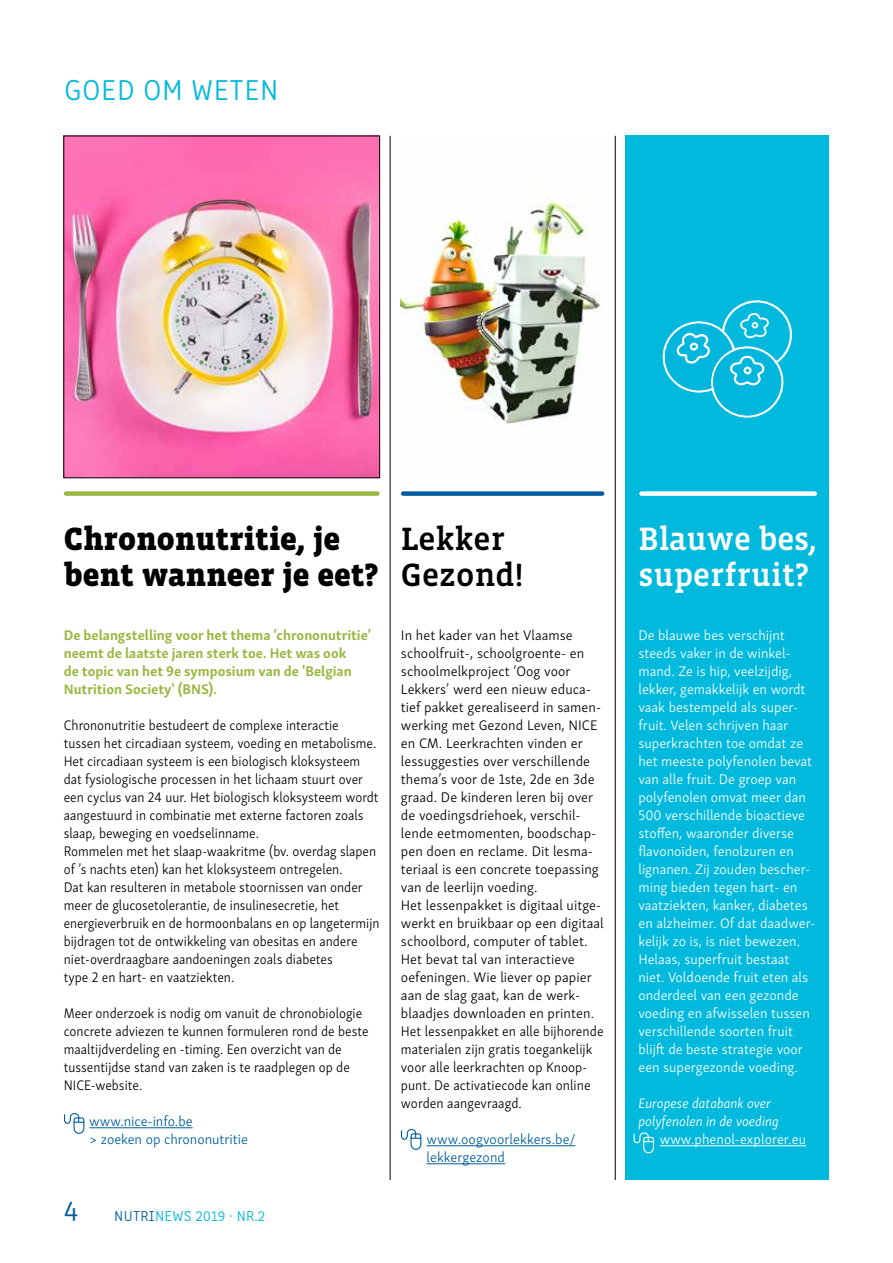
<style>
.page{position:relative;width:893px;height:1263px;background:#fff}
.page>*{position:absolute;margin:0;border:0;box-sizing:border-box;transform-origin:0 0}
.t1{font:900 33px/36px "Vista Slab OTCE";color:#000}
.t2{font:500 33px/36px "Vista Slab OTCE";color:#fff}
.t3{font:500 33px/36px "Vista Slab OTCE";color:#000}
.t4{font:300 30px "Clone Rounded";letter-spacing:.02em;color:#00b9dc}
.t5{font:300 15px "Clone Rounded";letter-spacing:.02em;color:#00b9dc}
.t6{font:300 14.25px/18px "Skolar Sans";color:#000;scale:.95 1}
.t7{font:300 14.25px/18px "Skolar Sans";color:#000}
.t8{font:300 14.25px/18px "Skolar Sans";color:#fff}
.t9{font:700 14.25px/18px "Skolar Sans";color:#99b840}
.t10{font:300 14.25px/18px "Skolar Sans";color:#005d9d}
.t11{font:italic 300 14.25px/18px "Skolar Sans";color:#fff}
.s1{font-size:30px;color:#005d9d}
.s2{color:#005d9d}
</style>
<div class="page">
<img style="left:66px;top:138px;width:312px;height:338px">
<img style="left:401px;top:199px;width:200px;height:227px">
<div style="left:626px;top:136px;width:203px;height:1044px;background:#00b9dc"></div>
<hr style="left:390px;top:136px;width:1px;height:1044px;background:#000">
<hr style="left:615px;top:136px;width:1px;height:1044px;background:#000">
<hr style="left:89px;top:1127px;width:104px;height:1px;background:#005d9d">
<hr style="left:426px;top:1145px;width:149px;height:1px;background:#005d9d">
<hr style="left:426px;top:1163px;width:79px;height:1px;background:#005d9d">
<hr style="left:660px;top:1145px;width:146px;height:1px;background:#fff">
<div style="left:66px;top:491px;width:311px;height:5px;background:#99b840"></div>
<div style="left:403px;top:491px;width:199px;height:5px;background:#005d9d"></div>
<div style="left:641px;top:491px;width:174px;height:5px;background:#fff"></div>
<svg style="left:64px;top:1113px;width:21px;height:21px"></svg>
<svg style="left:400px;top:1129px;width:22px;height:21px"></svg>
<svg style="left:633px;top:1132px;width:22px;height:22px"></svg>
<svg style="left:662px;top:300px;width:130px;height:118px"></svg>
<h2 class="t4" style="left:64px;top:68px;width:216px">GOED OM WETEN</h2>
<h1 class="t1" style="left:64px;top:520px;width:316px">Chrononutritie, je bent wanneer je eet?</h1>
<h1 class="t3" style="left:401px;top:520px;width:124px">Lekker<br>Gezond!</h1>
<h1 class="t2" style="left:638px;top:520px;width:179px">Blauwe bes, superfruit?</h1>
<p class="t9" style="left:64px;top:625px;width:309px">De belangstelling voor het thema ‘chrononutritie’ neemt de laatste jaren sterk toe. Het was ook<br>de topic van het 9e symposium van de 'Belgian Nutrition Society' (BNS).</p>
<p class="t6" style="left:64px;top:715px;width:334px">Chrononutritie bestudeert de complexe interactie<br>tussen het circadiaan systeem, voeding en metabolisme.<br>Het circadiaan systeem is een biologisch kloksysteem dat fysiologische processen in het lichaam stuurt over een cyclus van 24 uur. Het biologisch kloksysteem wordt aangestuurd in combinatie met externe factoren zoals slaap, beweging en voedselinname.<br>Rommelen met het slaap-waakritme (bv. overdag slapen of ’s nachts eten) kan het kloksysteem ontregelen.<br>Dat kan resulteren in metabole stoornissen van onder meer de glucosetolerantie, de insulinesecretie, het energieverbruik en de hormoonbalans en op langetermijn bijdragen tot de ontwikkeling van obesitas en andere niet-overdraagbare aandoeningen zoals diabetes<br>type 2 en hart- en vaatziekten.</p>
<p class="t6" style="left:64px;top:1003px;width:322px">Meer onderzoek is nodig om vanuit de chronobiologie concrete adviezen te kunnen formuleren rond de beste maaltijdverdeling en -timing. Een overzicht van de tussentijdse stand van zaken is te raadplegen op de NICE-website.</p>
<p class="t10" style="left:89px;top:1111px;width:160px">www.nice-info.be<br>&gt; zoeken op chrononutritie</p>
<p class="t5" style="left:64px;top:1205px;width:203px"><span class="s1">4</span> <span class="s2">NUTRI</span>NEWS 2019 · NR.2</p>
<p class="t7" style="left:401px;top:625px;width:204px">In het kader van het Vlaamse schoolfruit-, schoolgroente- en schoolmelkproject ‘Oog voor<br>Lekkers’ werd een nieuw educa&shy;tief pakket gerealiseerd in samen&shy;werking met Gezond Leven, NICE en CM. Leerkrachten vinden er lessuggesties over verschillende thema’s voor de 1ste, 2de en 3de graad. De kinderen leren bij over de voedingsdriehoek, verschil&shy;lende eetmomenten, boodschap&shy;pen doen en reclame. Dit lesma&shy;teriaal is een concrete toepassing van de leerlijn voeding.<br>Het lessenpakket is digitaal uitge&shy;werkt en bruikbaar op een digitaal schoolbord, computer of tablet.<br>Het bevat tal van interactieve oefeningen. Wie liever op papier aan de slag gaat, kan de werk&shy;blaadjes downloaden en printen.<br>Het lessenpakket en alle bijhorende materialen zijn gratis toegankelijk voor alle leerkrachten op Knoop&shy;punt. De activatiecode kan online worden aangevraagd.</p>
<p class="t10" style="left:426px;top:1129px;width:150px">www.oogvoorlekkers.be/ lekkergezond</p>
<p class="t8" style="left:638px;top:625px;width:178px">De blauwe bes verschijnt steeds vaker in de winkel&shy;mand. Ze is hip, veelzijdig, lekker, gemakkelijk en wordt vaak bestempeld als super&shy;fruit. Velen schrijven haar superkrachten toe omdat ze het meeste polyfenolen bevat van alle fruit. De groep van polyfenolen omvat meer dan<br>500 verschillende bioactieve stoffen, waaronder diverse flavonoïden, fenolzuren en lignanen. Zij zouden bescher&shy;ming bieden tegen hart- en vaatziekten, kanker, diabetes en alzheimer. Of dat daadwer&shy;kelijk zo is, is niet bewezen.<br>Helaas, superfruit bestaat niet. Voldoende fruit eten als onderdeel van een gezonde voeding en afwisselen tussen verschillende soorten fruit blijft de beste strategie voor een supergezonde voeding.</p>
<p class="t11" style="left:638px;top:1093px;width:142px">Europese databank over polyfenolen in de voeding</p>
<p class="t8" style="left:660px;top:1129px;width:148px">www.phenol-explorer.eu</p>
</div>
